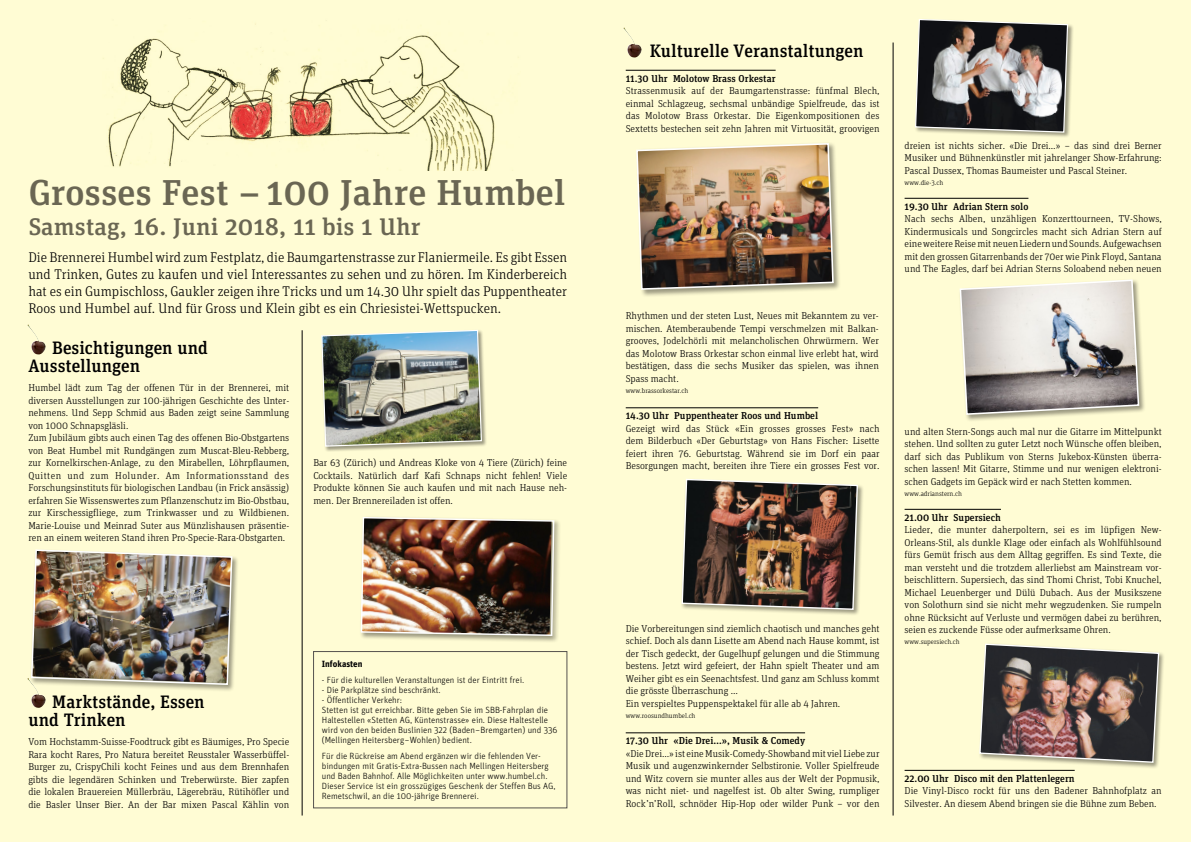
<style>
.page{position:relative;width:1191px;height:842px;background:#fff}
.page>*{position:absolute;margin:0;border:0;box-sizing:border-box;transform-origin:0 0}
.t1{font:500 36px "Unit Slab OT";color:#6a6864;scale:1.05 1}
.t2{font:500 24px "Unit Slab OT";color:#6a6864;scale:1.05 1}
.t3{font:500 18px/18px "Unit Slab OT";color:#000}
.t4{font:300 14px/17px "Unit Slab OT";color:#000;text-align:justify}
.t5{font:300 10px/12.5px "Unit Slab OT";color:#000;text-align:justify}
.t6{font:500 10px "Unit Slab OT";color:#000}
.t7{font:300 9px/10px "Unit";color:#000}
.t8{font:700 9px "Unit";color:#000}
.t9{font:300 7px "Unit Slab OT";color:#000}
</style>
<div class="page">
<div style="left:0;top:0;width:595px;height:842px;background:#fffcd4"></div>
<div style="left:595px;top:0;width:596px;height:842px;background:#fffcd4"></div>
<hr style="left:904px;top:198px;width:124px;height:1px;background:#000">
<hr style="left:904px;top:509px;width:97px;height:1px;background:#000">
<hr style="left:904px;top:770px;width:170px;height:1px;background:#000">
<hr style="left:626px;top:70px;width:149px;height:1px;background:#000">
<hr style="left:626px;top:408px;width:192px;height:1px;background:#000">
<hr style="left:626px;top:733px;width:179px;height:1px;background:#000">
<img style="left:623px;top:28px;width:11px;height:17px">
<hr style="left:893px;top:43px;width:1px;height:772px;background:#000">
<div style="left:680px;top:478px;width:184px;height:138px;background:#000;opacity:.4"></div>
<img style="left:681px;top:478px;width:177px;height:133px">
<div style="left:914px;top:18px;width:160px;height:120px;background:#000;opacity:.4"></div>
<img style="left:914px;top:18px;width:154px;height:115px">
<div style="left:978px;top:642px;width:187px;height:127px;background:#000;opacity:.4"></div>
<img style="left:978px;top:643px;width:182px;height:120px">
<div style="left:958px;top:278px;width:188px;height:144px;background:#000;opacity:.4"></div>
<svg style="left:958px;top:279px;width:182px;height:137px"></svg>
<div style="left:635px;top:142px;width:206px;height:155px;background:#000;opacity:.4"></div>
<img style="left:635px;top:142px;width:199px;height:149px">
<img style="left:27px;top:325px;width:11px;height:17px">
<hr style="left:302px;top:330px;width:1px;height:485px;background:#000">
<div style="left:30px;top:548px;width:209px;height:144px;background:#000;opacity:.4"></div>
<img style="left:30px;top:549px;width:203px;height:137px">
<img style="left:108px;top:24px;width:387px;height:147px">
<div style="left:313px;top:651px;width:254px;height:157px;border:1px solid #55524e"></div>
<div style="left:321px;top:329px;width:166px;height:123px;background:#000;opacity:.4"></div>
<img style="left:321px;top:329px;width:161px;height:118px">
<div style="left:359px;top:516px;width:202px;height:127px;background:#000;opacity:.4"></div>
<img style="left:360px;top:516px;width:195px;height:121px">
<h1 class="t1" style="left:28px;top:170px;width:513px">Grosses Fest – 100 Jahre Humbel</h1>
<h2 class="t2" style="left:28px;top:212px;width:375px">Samstag, 16. Juni 2018, 11 bis 1 Uhr</h2>
<p class="t4" style="left:28px;top:249px;width:540px">Die Brennerei Humbel wird zum Festplatz, die Baumgartenstrasse zur Flaniermeile. Es gibt Essen und Trinken, Gutes zu kaufen und viel Interessantes zu sehen und zu hören. Im Kinderbereich hat es ein Gumpischloss, Gaukler zeigen ihre Tricks und um 14.30 Uhr spielt das Puppentheater Roos und Humbel auf. Und für Gross und Klein gibt es ein Chriesistei-Wettspucken.</p>
<h3 class="t3" style="left:28px;top:338px;width:181px;text-indent:24px">Besichtigungen und<br>Ausstellungen</h3>
<p class="t5" style="left:28px;top:381px;width:262px;text-align:left">Humbel lädt zum Tag der offenen Tür in der Brennerei, mit diversen Ausstellungen zur 100-jährigen Geschichte des Unter&shy;nehmens. Und Sepp Schmid aus Baden zeigt seine Sammlung von 1000 Schnapsgläsli.<br>Zum Jubiläum gibts auch einen Tag des offenen Bio-Obstgartens von Beat Humbel mit Rundgängen zum Muscat-Bleu-Rebberg, zur Kornelkirschen-Anlage, zu den Mirabellen, Löhrpflaumen, Quitten und zum Holunder. Am Informationsstand des Forschungsinstituts für biologischen Landbau (in Frick ansässig) erfahren Sie Wissenswertes zum Pflanzenschutz im Bio-Obstbau, zur Kirschessigfliege, zum Trinkwasser und zu Wildbienen.<br>Marie-Louise und Meinrad Suter aus Münzlishausen präsentie&shy;ren an einem weiteren Stand ihren Pro-Specie-Rara-Obstgarten.</p>
<p class="t5" style="left:313px;top:456px;width:255px">Bar 63 (Zürich) und Andreas Kloke von 4 Tiere (Zürich) feine Cocktails. Natürlich darf Kafi Schnaps nicht fehlen! Viele Produkte können Sie auch kaufen und mit nach Hause neh&shy;men. Der Brennereiladen ist offen.</p>
<h3 class="t3" style="left:28px;top:692px;width:178px;text-indent:24px">Marktstände, Essen und Trinken</h3>
<p class="t5" style="left:28px;top:735px;width:262px">Vom Hochstamm-Suisse-Foodtruck gibt es Bäumiges, Pro Specie Rara kocht Rares, Pro Natura bereitet Reusstaler Wasserbüffel-Burger zu, CrispyChili kocht Feines und aus dem Brennhafen gibts die legendären Schinken und Treberwürste. Bier zapfen die lokalen Brauereien Müllerbräu, Lägerebräu, Rütihöfler und die Basler Unser Bier. An der Bar mixen Pascal Kählin von</p>
<p class="t8" style="left:322px;top:658px;width:42px">Infokasten</p>
<p class="t7" style="left:322px;top:675px;width:204px">- Für die kulturellen Veranstaltungen ist der Eintritt frei.</p>
<p class="t7" style="left:322px;top:685px;width:120px">- Die Parkplätze sind beschränkt.</p>
<p class="t7" style="left:322px;top:695px;width:237px">- Öffentlicher Verkehr:<br>Stetten ist gut erreichbar. Bitte geben Sie im SBB-Fahrplan die Haltestellen «Stetten AG, Küntenstrasse» ein. Diese Haltestelle wird von den beiden Buslinien 322 (Baden–Bremgarten) und 336 (Mellingen Heitersberg–Wohlen) bedient.</p>
<p class="t7" style="left:322px;top:751px;width:235px">Für die Rückreise am Abend ergänzen wir die fehlenden Ver&shy;bindungen mit Gratis-Extra-Bussen nach Mellingen Heitersberg und Baden Bahnhof. Alle Möglichkeiten unter www.humbel.ch.<br>Dieser Service ist ein grosszügiges Geschenk der Steffen Bus AG, Remetschwil, an die 100-jährige Brennerei.</p>
<h3 class="t3" style="left:649px;top:41px;width:215px">Kulturelle Veranstaltungen</h3>
<p class="t6" style="left:626px;top:72px;width:151px">11.30 Uhr Molotow Brass Orkestar</p>
<p class="t5" style="left:626px;top:85px;width:255px">Strassenmusik auf der Baumgartenstrasse: fünfmal Blech, einmal Schlagzeug, sechsmal unbändige Spielfreude, das ist das Molotow Brass Orkestar. Die Eigenkompositionen des Sextetts bestechen seit zehn Jahren mit Virtuosität, groovigen</p>
<p class="t5" style="left:626px;top:310px;width:255px">Rhythmen und der steten Lust, Neues mit Bekanntem zu ver&shy;mischen. Atemberaubende Tempi verschmelzen mit Balkan&shy;grooves, Jodelchörli mit melancholischen Ohrwürmern. Wer das Molotow Brass Orkestar schon einmal live erlebt hat, wird bestätigen, dass die sechs Musiker das spielen, was ihnen Spass macht.</p>
<p class="t9" style="left:626px;top:386px;width:64px">www.brassorkestar.ch</p>
<p class="t6" style="left:626px;top:409px;width:194px">14.30 Uhr Puppentheater Roos und Humbel</p>
<p class="t5" style="left:626px;top:422px;width:255px">Gezeigt wird das Stück «Ein grosses grosses Fest» nach dem Bilderbuch «Der Geburtstag» von Hans Fischer: Lisette feiert ihren 76. Geburtstag. Während sie im Dorf ein paar Besorgungen macht, bereiten ihre Tiere ein grosses Fest vor.</p>
<p class="t5" style="left:626px;top:622px;width:255px;text-align:left">Die Vorbereitungen sind ziemlich chaotisch und manches geht schief. Doch als dann Lisette am Abend nach Hause kommt, ist der Tisch gedeckt, der Gugelhupf gelungen und die Stimmung bestens. Jetzt wird gefeiert, der Hahn spielt Theater und am Weiher gibt es ein Seenachtsfest. Und ganz am Schluss kommt die grösste Überraschung …<br>Ein verspieltes Puppenspektakel für alle ab 4 Jahren.</p>
<p class="t9" style="left:626px;top:711px;width:71px">www.roosundhumbel.ch</p>
<p class="t6" style="left:626px;top:734px;width:181px">17.30 Uhr «Die Drei…», Musik &amp; Comedy</p>
<p class="t5" style="left:626px;top:747px;width:255px">«Die Drei…» ist eine Musik-Comedy-Showband mit viel Liebe zur Musik und augenzwinkernder Selbstironie. Voller Spielfreude und Witz covern sie munter alles aus der Welt der Popmusik, was nicht niet- und nagelfest ist. Ob alter Swing, rumpliger RockʼnʼRoll, schnöder Hip-Hop oder wilder Punk – vor den</p>
<p class="t5" style="left:904px;top:139px;width:259px">dreien ist nichts sicher. «Die Drei…» – das sind drei Berner Musiker und Bühnenkünstler mit jahrelanger Show-Erfahrung:<br>Pascal Dussex, Thomas Baumeister und Pascal Steiner.</p>
<p class="t9" style="left:904px;top:178px;width:40px">www.die-3.ch</p>
<p class="t6" style="left:904px;top:200px;width:125px">19.30 Uhr Adrian Stern solo</p>
<p class="t5" style="left:904px;top:213px;width:259px">Nach sechs Alben, unzähligen Konzerttourneen, TV-Shows, Kindermusicals und Songcircles macht sich Adrian Stern auf eine weitere Reise mit neuen Liedern und Sounds. Aufgewachsen mit den grossen Gitarrenbands der 70er wie Pink Floyd, Santana und The Eagles, darf bei Adrian Sterns Soloabend neben neuen</p>
<p class="t5" style="left:904px;top:425px;width:259px">und alten Stern-Songs auch mal nur die Gitarre im Mittelpunkt stehen. Und sollten zu guter Letzt noch Wünsche offen bleiben, darf sich das Publikum von Sterns Jukebox-Künsten überra&shy;schen lassen! Mit Gitarre, Stimme und nur wenigen elektroni&shy;schen Gadgets im Gepäck wird er nach Stetten kommen.</p>
<p class="t9" style="left:904px;top:489px;width:59px">www.adrianstern.ch</p>
<p class="t6" style="left:904px;top:511px;width:98px">21.00 Uhr Supersiech</p>
<p class="t5" style="left:904px;top:524px;width:259px">Lieder, die munter daherpoltern, sei es im lüpfigen New-Orleans-Stil, als dunkle Klage oder einfach als Wohlfühlsound fürs Gemüt frisch aus dem Alltag gegriffen. Es sind Texte, die man versteht und die trotzdem allerliebst am Mainstream vor&shy;beischlittern. Supersiech, das sind Thomi Christ, Tobi Knuchel, Michael Leuenberger und Dülü Dubach. Aus der Musikszene von Solothurn sind sie nicht mehr wegzudenken. Sie rumpeln ohne Rücksicht auf Verluste und vermögen dabei zu berühren, seien es zuckende Füsse oder aufmerksame Ohren.</p>
<p class="t9" style="left:904px;top:638px;width:57px">www.supersiech.ch</p>
<p class="t6" style="left:904px;top:772px;width:172px">22.00 Uhr Disco mit den Plattenlegern</p>
<p class="t5" style="left:904px;top:785px;width:259px">Die Vinyl-Disco rockt für uns den Badener Bahnhofplatz an<br>Silvester. An diesem Abend bringen sie die Bühne zum Beben.</p>
</div>
